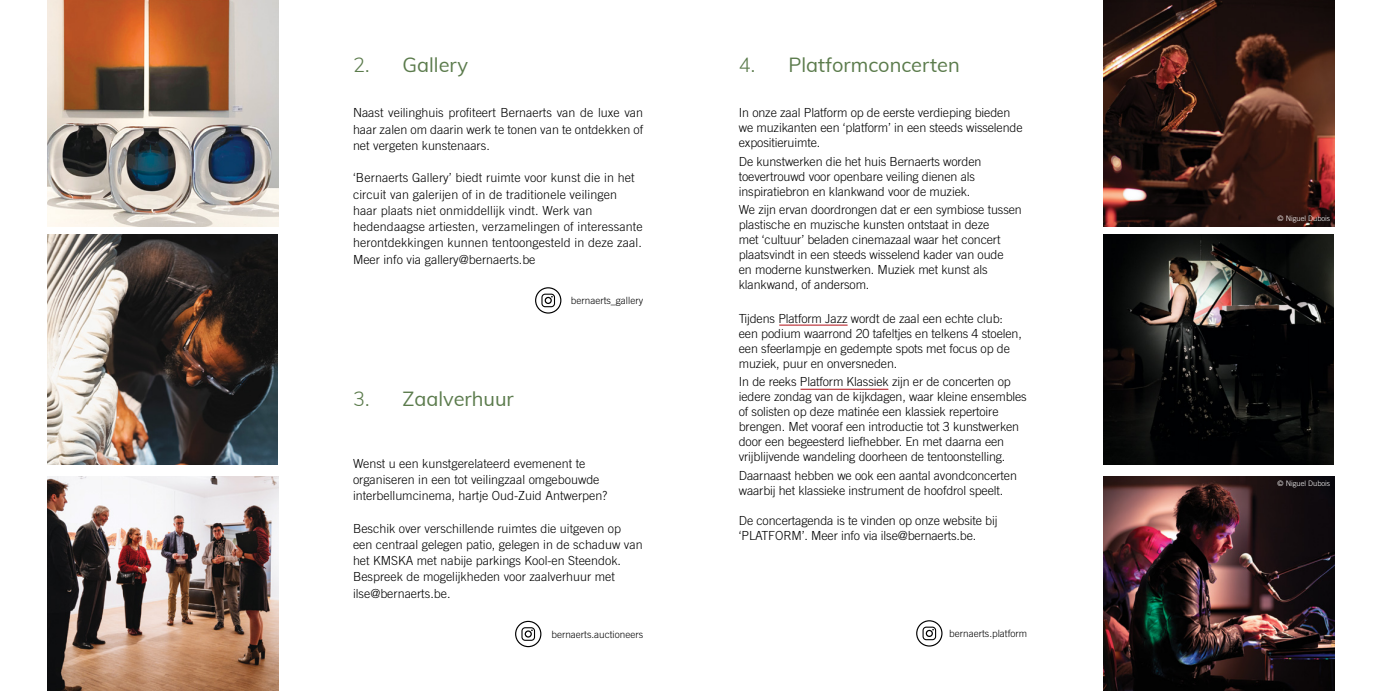
<style>
.page{position:relative;width:1382px;height:691px;background:#fff}
.page>*{position:absolute;margin:0;border:0;box-sizing:border-box;transform-origin:0 0}
.Texto_TDC_-__Alinear{font:20px "Muli";color:#5b7b4c}
.Body_Text{font:300 12.5px/15px "Trade Gothic LT Std";letter-spacing:-.01em;color:#000}
.Body_Text-2{font:300 12.5px/16.2px "Trade Gothic LT Std";letter-spacing:.01em;color:#000}
.t1{font:300 10px "Trade Gothic LT Std";color:#000}
.Product_Text_-_Name{font:300 7.5px "Trade Gothic LT Std";color:#fff}
.s1{font-weight:300}
</style>
<div class="page">
<img style="left:48px;top:476px;width:230px;height:215px">
<img style="left:48px;top:0;width:230px;height:227px">
<img style="left:48px;top:234px;width:230px;height:231px">
<img style="left:1104px;top:476px;width:230px;height:215px">
<img style="left:1104px;top:0;width:230px;height:227px">
<img style="left:1103px;top:234px;width:231px;height:231px">
<div style="left:515px;top:621px;width:26px;height:26px;border:1px solid #000;border-radius:13px"></div>
<svg style="left:521px;top:627px;width:14px;height:14px"></svg>
<div style="left:535px;top:287px;width:26px;height:27px;border:1px solid #000;border-radius:13px"></div>
<svg style="left:541px;top:294px;width:14px;height:13px"></svg>
<div style="left:916px;top:620px;width:26px;height:27px;border:1px solid #000;border-radius:13px"></div>
<svg style="left:922px;top:627px;width:14px;height:13px"></svg>
<hr style="left:800px;top:389px;width:88px;height:1px;background:#b00e16">
<hr style="left:779px;top:325px;width:69px;height:1px;background:#b00e16">
<p class="Texto_TDC_-__Alinear" style="left:739px;top:51px;width:222px"><span class="s1">4.</span> Platformconcerten</p>
<p class="Texto_TDC_-__Alinear" style="left:353px;top:51px;width:117px"><span class="s1">2.</span> Gallery</p>
<p class="Body_Text" style="left:353px;top:105px;width:292px;line-height:16.2px;text-align:justify">Naast veilinghuis profiteert Bernaerts van de luxe van haar zalen om daarin werk te tonen van te ontdekken of net vergeten kunstenaars.</p>
<p class="Body_Text-2" style="left:353px;top:170px;width:291px">‘Bernaerts Gallery’ biedt ruimte voor kunst die in het circuit van galerijen of in de traditionele veilingen haar plaats niet onmiddellijk vindt. Werk van hedendaagse artiesten, verzamelingen of interessante herontdekkingen kunnen tentoongesteld in deze zaal.<br>Meer info via gallery@bernaerts.be</p>
<p class="Body_Text" style="left:739px;top:105px;width:285px">In onze zaal Platform op de eerste verdieping bieden we muzikanten een ‘platform’ in een steeds wisselende expositieruimte.</p>
<p class="Body_Text" style="left:739px;top:154px;width:244px">De kunstwerken die het huis Bernaerts worden toevertrouwd voor openbare veiling dienen als inspiratiebron en klankwand voor de muziek.</p>
<p class="Body_Text" style="left:739px;top:202px;width:284px">We zijn ervan doordrongen dat er een symbiose tussen plastische en muzische kunsten ontstaat in deze<br>met ‘cultuur’ beladen cinemazaal waar het concert plaatsvindt in een steeds wisselend kader van oude<br>en moderne kunstwerken. Muziek met kunst als klankwand, of andersom.</p>
<p class="Body_Text" style="left:739px;top:311px;width:285px">Tijdens Platform Jazz wordt de zaal een echte club: een podium waarrond 20 tafeltjes en telkens 4 stoelen, een sfeerlampje en gedempte spots met focus op de muziek, puur en onversneden.</p>
<p class="Body_Text" style="left:739px;top:374px;width:289px">In de reeks Platform Klassiek zijn er de concerten op iedere zondag van de kijkdagen, waar kleine ensembles of solisten op deze matinée een klassiek repertoire brengen. Met vooraf een introductie tot 3 kunstwerken door een begeesterd liefhebber. En met daarna een vrijblijvende wandeling doorheen de tentoonstelling.</p>
<p class="Body_Text" style="left:739px;top:468px;width:280px">Daarnaast hebben we ook een aantal avondconcerten waarbij het klassieke instrument de hoofdrol speelt.</p>
<p class="Body_Text" style="left:739px;top:513px;width:260px">De concertagenda is te vinden op onze website bij ‘PLATFORM’. Meer info via ilse@bernaerts.be.</p>
<p class="t1" style="left:571px;top:295px;width:74px">bernaerts_gallery</p>
<p class="Texto_TDC_-__Alinear" style="left:353px;top:385px;width:162px"><span class="s1">3.</span> Zaalverhuur</p>
<p class="Body_Text" style="left:353px;top:455px;width:256px;line-height:16.2px">Wenst u een kunstgerelateerd evemenent te organiseren in een tot veilingzaal omgebouwde interbellumcinema, hartje Oud-Zuid Antwerpen?</p>
<p class="Body_Text" style="left:353px;top:520px;width:291px;line-height:16.2px">Beschik over verschillende ruimtes die uitgeven op een centraal gelegen patio, gelegen in de schaduw van het KMSKA met nabije parkings Kool-en Steendok.<br>Bespreek de mogelijkheden voor zaalverhuur met ilse@bernaerts.be.</p>
<p class="t1" style="left:551px;top:628px;width:93px">bernaerts.auctioneers</p>
<p class="t1" style="left:949px;top:627px;width:79px">bernaerts.platform</p>
<p class="Product_Text_-_Name" style="left:1278px;top:214px;width:54px">© Niguel Dubois</p>
<p class="Product_Text_-_Name" style="left:1278px;top:479px;width:54px">© Niguel Dubois</p>
</div>
